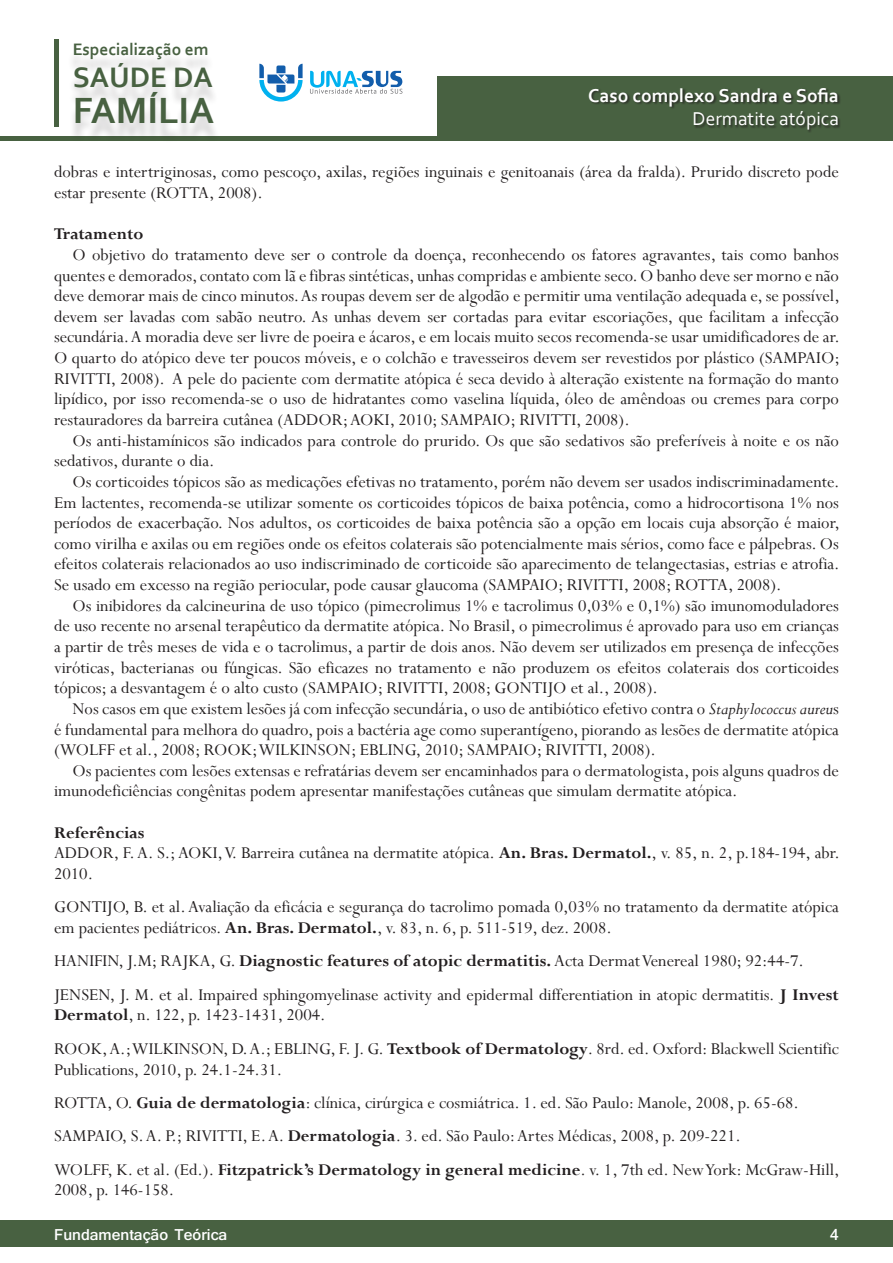
<style>
.page{position:relative;width:893px;height:1263px;background:#fff}
.page>*{position:absolute;margin:0;border:0;box-sizing:border-box;transform-origin:0 0}
.t1{font:700 38.25px "Corbel";color:#486141}
.t2{font:700 29.55px "Corbel";color:#486141}
.t3{font:700 19.5px "Corbel";color:#fff}
.t4{font:19.5px "Corbel";color:#fff}
.Paragrafo_basico{font:18.3px/20.7px "Perpetua";color:#231f20;text-align:justify}
.Referencia_Bibliogra{font:18.3px/20.7px "Perpetua";color:#231f20}
.Sub-Paragrafo_bold{font:700 18.3px "Perpetua";color:#231f20}
.t5{font:700 17.4px "Corbel";color:#486141}
.t6{font:700 16.5px "Shruti";color:#fff}
.s1{font-style:italic}
.s2{font-weight:700}
</style>
<div class="page">
<div style="left:0;top:1220px;width:893px;height:27px;background:#486141"></div>
<hr style="left:0;top:136px;width:893px;height:4px;background:#486141">
<div style="left:438px;top:77px;width:455px;height:63px;background:#486141"></div>
<div style="left:589px;top:88px;width:252px;height:45px;background:#231f20;opacity:.75"></div>
<div style="left:54px;top:39px;width:5px;height:87px;background:#486141"></div>
<div style="left:67px;top:49px;width:153px;height:94px;background:#231f20;opacity:.2"></div>
<svg style="left:259px;top:64px;width:44px;height:38px"></svg>
<svg style="left:310px;top:71px;width:92px;height:23px"></svg>
<p class="t5" style="left:73px;top:38px;width:137px">Especialização em</p>
<h2 class="t2" style="left:73px;top:58px;width:142px">SAÚDE DA</h2>
<h1 class="t1" style="left:73px;top:87px;width:143px">FAMÍLIA</h1>
<p class="t3" style="left:588px;top:84px;width:252px">Caso complexo Sandra e Sofia</p>
<p class="t4" style="left:693px;top:107px;width:148px">Dermatite atópica</p>
<p class="Paragrafo_basico" style="left:54px;top:161px;width:786px">dobras e intertriginosas, como pescoço, axilas, regiões inguinais e genitoanais (área da fralda). Prurido discreto pode estar presente (ROTTA, 2008).</p>
<p class="Sub-Paragrafo_bold" style="left:54px;top:222px;width:91px">Tratamento</p>
<p class="Paragrafo_basico" style="left:54px;top:244px;width:787px;text-indent:18px">O objetivo do tratamento deve ser o controle da doença, reconhecendo os fatores agravantes, tais como banhos quentes e demorados, contato com lã e fibras sintéticas, unhas compridas e ambiente seco. O banho deve ser morno e não deve demorar mais de cinco minutos. As roupas devem ser de algodão e permitir uma ventilação adequada e, se possível, devem ser lavadas com sabão neutro. As unhas devem ser cortadas para evitar escoriações, que facilitam a infecção secundária. A moradia deve ser livre de poeira e ácaros, e em locais muito secos recomenda-se usar umidificadores de ar.<br>O quarto do atópico deve ter poucos móveis, e o colchão e travesseiros devem ser revestidos por plástico (SAMPAIO; RIVITTI, 2008). A pele do paciente com dermatite atópica é seca devido à alteração existente na formação do manto lipídico, por isso recomenda-se o uso de hidratantes como vaselina líquida, óleo de amêndoas ou cremes para corpo restauradores da barreira cutânea (ADDOR; AOKI, 2010; SAMPAIO; RIVITTI, 2008).</p>
<p class="Paragrafo_basico" style="left:54px;top:430px;width:786px;text-indent:18px">Os anti-histamínicos são indicados para controle do prurido. Os que são sedativos são preferíveis à noite e os não sedativos, durante o dia.</p>
<p class="Paragrafo_basico" style="left:54px;top:471px;width:787px;text-indent:18px">Os corticoides tópicos são as medicações efetivas no tratamento, porém não devem ser usados indiscriminadamente.<br>Em lactentes, recomenda-se utilizar somente os corticoides tópicos de baixa potência, como a hidrocortisona 1% nos períodos de exacerbação. Nos adultos, os corticoides de baixa potência são a opção em locais cuja absorção é maior, como virilha e axilas ou em regiões onde os efeitos colaterais são potencialmente mais sérios, como face e pálpebras. Os efeitos colaterais relacionados ao uso indiscriminado de corticoide são aparecimento de telangectasias, estrias e atrofia.<br>Se usado em excesso na região periocular, pode causar glaucoma (SAMPAIO; RIVITTI, 2008; ROTTA, 2008).</p>
<p class="Paragrafo_basico" style="left:54px;top:595px;width:786px;text-indent:18px">Os inibidores da calcineurina de uso tópico (pimecrolimus 1% e tacrolimus 0,03% e 0,1%) são imunomoduladores de uso recente no arsenal terapêutico da dermatite atópica. No Brasil, o pimecrolimus é aprovado para uso em crianças a partir de três meses de vida e o tacrolimus, a partir de dois anos. Não devem ser utilizados em presença de infecções viróticas, bacterianas ou fúngicas. São eficazes no tratamento e não produzem os efeitos colaterais dos corticoides tópicos; a desvantagem é o alto custo (SAMPAIO; RIVITTI, 2008; GONTIJO et al., 2008).</p>
<p class="Paragrafo_basico" style="left:54px;top:698px;width:786px;text-indent:18px">Nos casos em que existem lesões já com infecção secundária, o uso de antibiótico efetivo contra o <span class="s1">Staphylococcus aureu</span>s é fundamental para melhora do quadro, pois a bactéria age como superantígeno, piorando as lesões de dermatite atópica (WOLFF et al., 2008; ROOK; WILKINSON; EBLING, 2010; SAMPAIO; RIVITTI, 2008).</p>
<p class="Paragrafo_basico" style="left:54px;top:760px;width:786px;text-indent:18px">Os pacientes com lesões extensas e refratárias devem ser encaminhados para o dermatologista, pois alguns quadros de imunodeficiências congênitas podem apresentar manifestações cutâneas que simulam dermatite atópica.</p>
<p class="Sub-Paragrafo_bold" style="left:54px;top:821px;width:92px">Referências</p>
<p class="Referencia_Bibliogra" style="left:54px;top:842px;width:787px">ADDOR, F. A. S.; AOKI, V. Barreira cutânea na dermatite atópica. <span class="s2">An. Bras. Dermatol.</span>, v. 85, n. 2, p.184-194, abr.<br>2010.</p>
<p class="Referencia_Bibliogra" style="left:54px;top:896px;width:786px">GONTIJO, B. et al.Avaliação da eficácia e segurança do tacrolimo pomada 0,03% no tratamento da dermatite atópica em pacientes pediátricos. <span class="s2">An. Bras. Dermatol.</span>, v. 83, n. 6, p. 511-519, dez. 2008.</p>
<p class="Referencia_Bibliogra" style="left:54px;top:950px;width:751px">HANIFIN, J.M; RAJKA, G. <span class="s2">Diagnostic features of atopic dermatitis.</span> Acta Dermat Venereal 1980; 92:44-7.</p>
<p class="Referencia_Bibliogra" style="left:54px;top:984px;width:786px">JENSEN, J. M. et al. Impaired sphingomyelinase activity and epidermal differentiation in atopic dermatitis. <span class="s2">J Invest<br>Dermatol</span>, n. 122, p. 1423-1431, 2004.</p>
<p class="Referencia_Bibliogra" style="left:54px;top:1038px;width:786px">ROOK, A.; WILKINSON, D. A.; EBLING, F. J. G. <span class="s2">Textbook of Dermatology</span>. 8rd. ed. Oxford: Blackwell Scientific<br>Publications, 2010, p. 24.1-24.31.</p>
<p class="Referencia_Bibliogra" style="left:54px;top:1092px;width:746px">ROTTA, O. <span class="s2">Guia de dermatologia</span>: clínica, cirúrgica e cosmiátrica. 1. ed. São Paulo: Manole, 2008, p. 65-68.</p>
<p class="Referencia_Bibliogra" style="left:54px;top:1125px;width:688px">SAMPAIO, S. A. P.; RIVITTI, E. A. <span class="s2">Dermatologia</span>. 3. ed. São Paulo: Artes Médicas, 2008, p. 209-221.</p>
<p class="Referencia_Bibliogra" style="left:54px;top:1159px;width:787px">WOLFF, K. et al. (Ed.). <span class="s2">Fitzpatrick’s Dermatology in general medicine</span>. v. 1, 7th ed. New York: McGraw-Hill,<br>2008, p. 146-158.</p>
<p class="t6" style="left:54px;top:1225px;width:175px">Fundamentação Teórica</p>
<p class="t6" style="left:830px;top:1225px;width:10px">4</p>
</div>
